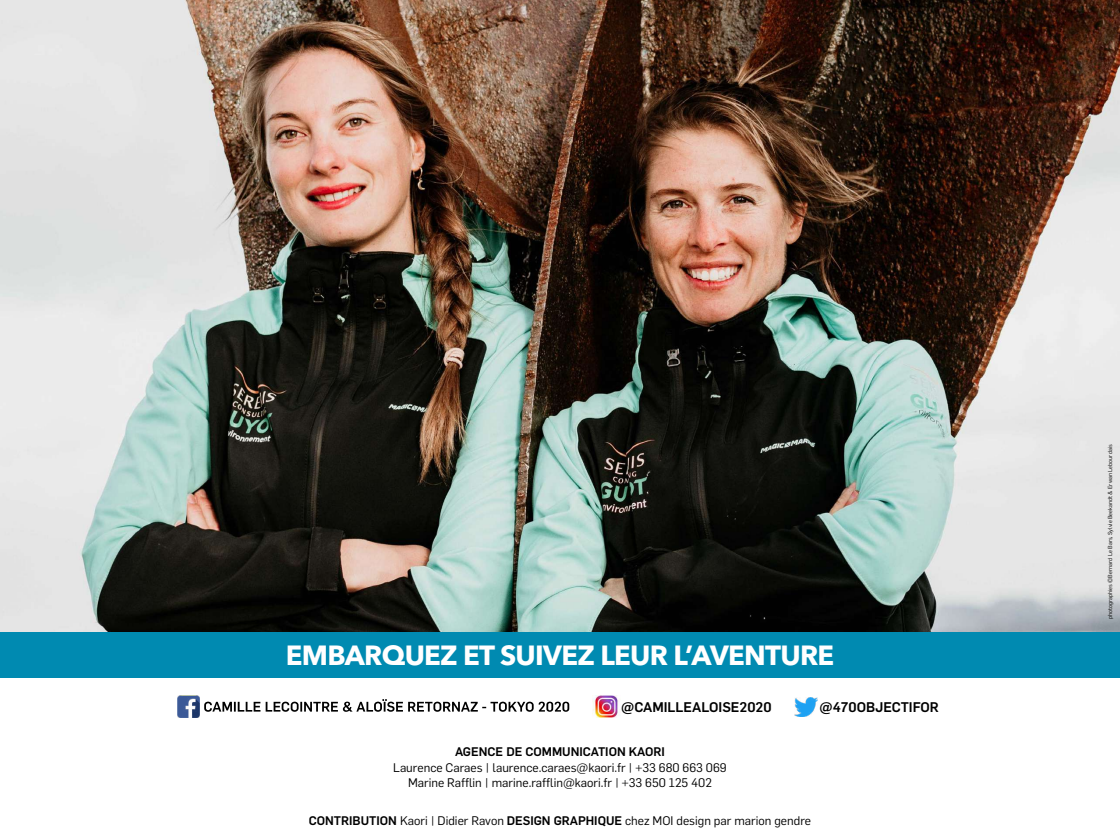
<style>
.page{position:relative;width:1120px;height:840px;background:#fff}
.page>*{position:absolute;margin:0;border:0;box-sizing:border-box;transform-origin:0 0}
.t1{font:700 27.47px "Avenir Next LT Pro";letter-spacing:-.025em;color:#fff}
.t2{font:500 13.74px "Flama";color:#000}
.t3{font:12.25px/15.8px "Flama";color:#000;text-align:center}
.t4{font:500 12.25px "Flama";color:#000}
.t5{font:5.69px "Flama";color:#000}
.s1{font-weight:500}
</style>
<div class="page">
<img style="left:0;top:0;width:1120px;height:633px">
<div style="left:0;top:633px;width:1120px;height:45px;background:#008ab1"></div>
<img style="left:592px;top:695px;width:28px;height:23px">
<img style="left:794px;top:697px;width:24px;height:19px">
<svg style="left:204px;top:699px;width:365px;height:13px"></svg>
<img style="left:177px;top:695px;width:22px;height:23px">
<h1 class="t1" style="left:286px;top:639px;width:550px">EMBARQUEZ ET SUIVEZ LEUR L’AVENTURE</h1>
<p class="t2" style="left:621px;top:697px;width:152px">@CAMILLEALOISE2020</p>
<p class="t2" style="left:820px;top:697px;width:121px">@470OBJECTIFOR</p>
<p class="t4" style="left:455px;top:743px;width:211px">AGENCE DE COMMUNICATION KAORI</p>
<p class="t3" style="left:393px;top:759px;width:335px">Laurence Caraes | laurence.caraes@kaori.fr | +33 680 663 069<br>Marine Rafflin | marine.rafflin@kaori.fr | +33 650 125 402</p>
<p class="t3" style="left:309px;top:812px;width:504px"><span class="s1">CONTRIBUTION</span> Kaori | Didier Ravon <span class="s1">DESIGN GRAPHIQUE</span> chez MOI design par marion gendre</p>
<p class="t5" style="left:1106px;top:619px;width:176px;rotate:-90deg">photographies ©Bernard Le Bars, Sylvie Beekandt &amp; Erwan Lebourdais</p>
</div>
